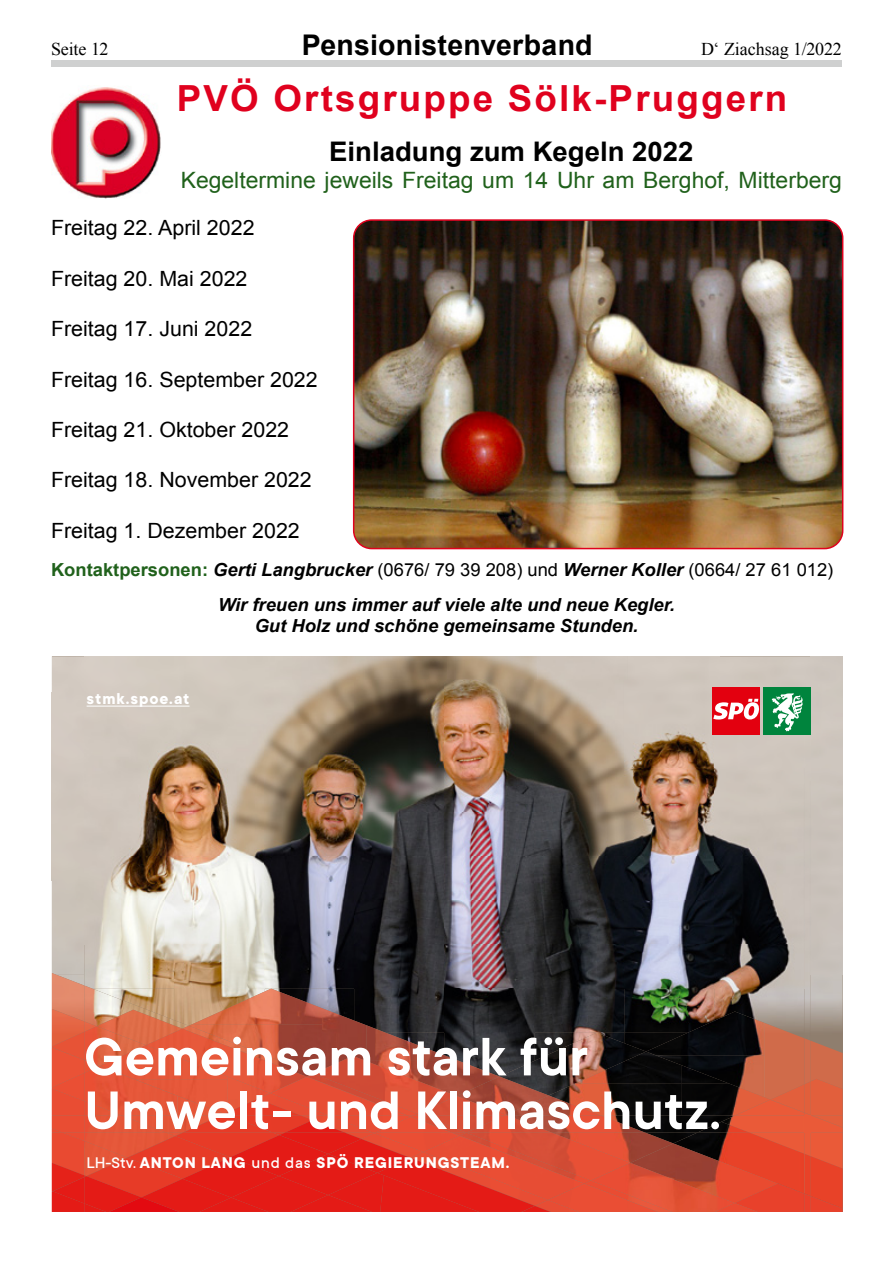
<style>
.page{position:relative;width:893px;height:1263px;background:#fff}
.page>*{position:absolute;margin:0;border:0;box-sizing:border-box;transform-origin:0 0}
.t1{font:600 59.55px/53.6px "TT Commons";color:#fff}
.t2{font:700 36px "Arial";letter-spacing:.06em;color:#e0011e}
.t3{font:700 28.5px "Arial";letter-spacing:.005em;color:#000}
.t4{font:700 27px "Arial";color:#000}
.t5{font:22.5px "Arial";color:#20611b}
.t6{font:21px "Arial";color:#000}
.t7{font:italic 700 18px/35.1px "Arial";color:#000;text-align:center}
.t8{font:18px "Times New Roman";letter-spacing:-.01em;color:#000}
.t9{font:700 17.25px "TT Commons";letter-spacing:.055em;color:#fff}
.t10{font:700 17.1px "TT Commons";letter-spacing:.05em;color:#fff}
.s1{font-style:normal;color:#20611b}
.s2{font-weight:400;font-style:normal}
.s3{font-weight:500}
</style>
<div class="page">
<div style="left:51px;top:61px;width:791px;height:6px;background:#cfd0d0"></div>
<img style="left:810px;top:656px;width:33px;height:384px">
<img style="left:52px;top:973px;width:32px;height:36px">
<img style="left:52px;top:1009px;width:32px;height:23px">
<img style="left:810px;top:1040px;width:33px;height:39px">
<img style="left:810px;top:1079px;width:33px;height:36px">
<img style="left:810px;top:1115px;width:33px;height:17px">
<img style="left:84px;top:656px;width:635px;height:24px">
<img style="left:804px;top:734px;width:6px;height:304px">
<img style="left:804px;top:1038px;width:6px;height:43px">
<img style="left:804px;top:1081px;width:6px;height:51px">
<svg style="left:804px;top:1112px;width:8px;height:4px"></svg>
<img style="left:84px;top:680px;width:720px;height:308px">
<img style="left:322px;top:988px;width:32px;height:20px">
<img style="left:354px;top:988px;width:450px;height:44px">
<img style="left:457px;top:1032px;width:77px;height:28px">
<img style="left:534px;top:1032px;width:39px;height:11px">
<img style="left:84px;top:985px;width:105px;height:41px">
<svg style="left:84px;top:1021px;width:13px;height:5px"></svg>
<img style="left:646px;top:1011px;width:119px;height:44px">
<img style="left:765px;top:1023px;width:39px;height:61px">
<img style="left:682px;top:1055px;width:83px;height:28px">
<img style="left:500px;top:1043px;width:73px;height:40px">
<img style="left:573px;top:1032px;width:73px;height:51px">
<img style="left:645px;top:1115px;width:53px;height:17px">
<img style="left:575px;top:1051px;width:107px;height:32px">
<img style="left:682px;top:1065px;width:47px;height:18px">
<img style="left:549px;top:1083px;width:221px;height:32px">
<img style="left:770px;top:1084px;width:34px;height:15px">
<img style="left:698px;top:1115px;width:23px;height:7px">
<img style="left:735px;top:1099px;width:69px;height:1px">
<img style="left:721px;top:1115px;width:83px;height:17px">
<img style="left:735px;top:1100px;width:69px;height:15px">
<img style="left:673px;top:1132px;width:131px;height:51px">
<img style="left:698px;top:1122px;width:51px;height:10px">
<img style="left:192px;top:988px;width:130px;height:36px">
<img style="left:322px;top:1008px;width:44px;height:48px">
<img style="left:189px;top:1024px;width:133px;height:32px">
<img style="left:366px;top:1025px;width:91px;height:35px">
<img style="left:385px;top:1060px;width:115px;height:16px">
<img style="left:182px;top:1026px;width:73px;height:3px">
<img style="left:266px;top:1051px;width:47px;height:23px">
<img style="left:457px;top:1076px;width:92px;height:19px">
<img style="left:630px;top:1132px;width:43px;height:11px">
<img style="left:551px;top:1115px;width:94px;height:17px">
<img style="left:422px;top:1095px;width:179px;height:20px">
<img style="left:630px;top:1143px;width:148px;height:40px">
<img style="left:735px;top:1183px;width:69px;height:29px">
<img style="left:52px;top:1032px;width:32px;height:15px">
<div style="left:52px;top:1047px;width:32px;height:81px;background:#e95235"></div>
<img style="left:97px;top:1010px;width:85px;height:19px">
<img style="left:84px;top:1026px;width:62px;height:34px">
<img style="left:84px;top:1060px;width:16px;height:6px">
<img style="left:52px;top:1073px;width:32px;height:28px">
<img style="left:146px;top:1029px;width:120px;height:32px">
<img style="left:228px;top:1061px;width:79px;height:16px">
<img style="left:100px;top:1045px;width:128px;height:34px">
<img style="left:228px;top:1077px;width:42px;height:16px">
<img style="left:178px;top:1079px;width:50px;height:14px">
<img style="left:178px;top:1090px;width:46px;height:6px">
<img style="left:166px;top:1115px;width:17px;height:17px">
<div style="left:84px;top:1066px;width:94px;height:49px;background:#e55639"></div>
<img style="left:178px;top:1096px;width:46px;height:19px">
<img style="left:86px;top:1132px;width:89px;height:9px">
<img style="left:84px;top:1115px;width:82px;height:17px">
<img style="left:84px;top:1101px;width:38px;height:14px">
<img style="left:86px;top:1141px;width:41px;height:16px">
<img style="left:313px;top:1056px;width:72px;height:18px">
<img style="left:385px;top:1068px;width:72px;height:46px">
<img style="left:307px;top:1074px;width:110px;height:40px">
<img style="left:452px;top:1115px;width:99px;height:17px">
<img style="left:591px;top:1132px;width:39px;height:31px">
<img style="left:460px;top:1132px;width:131px;height:48px">
<img style="left:591px;top:1163px;width:144px;height:49px">
<img style="left:591px;top:1180px;width:81px;height:32px">
<img style="left:715px;top:1203px;width:43px;height:9px">
<svg style="left:408px;top:1114px;width:14px;height:1px"></svg>
<img style="left:270px;top:1076px;width:92px;height:1px">
<img style="left:407px;top:1098px;width:1px;height:17px">
<img style="left:224px;top:1093px;width:34px;height:6px">
<img style="left:127px;top:1136px;width:1px;height:21px">
<img style="left:372px;top:1115px;width:80px;height:17px">
<img style="left:460px;top:1135px;width:124px;height:1px">
<svg style="left:584px;top:1180px;width:7px;height:3px"></svg>
<img style="left:584px;top:1183px;width:74px;height:1px">
<img style="left:270px;top:1077px;width:92px;height:38px">
<img style="left:362px;top:1098px;width:45px;height:17px">
<img style="left:361px;top:1132px;width:13px;height:1px">
<img style="left:345px;top:1115px;width:27px;height:17px">
<img style="left:258px;top:1093px;width:71px;height:22px">
<img style="left:374px;top:1132px;width:86px;height:4px">
<img style="left:376px;top:1117px;width:75px;height:15px">
<img style="left:361px;top:1133px;width:62px;height:19px">
<img style="left:423px;top:1136px;width:161px;height:47px">
<img style="left:411px;top:1152px;width:137px;height:48px">
<img style="left:548px;top:1183px;width:36px;height:1px">
<img style="left:548px;top:1184px;width:110px;height:28px">
<img style="left:548px;top:1200px;width:31px;height:12px">
<img style="left:273px;top:1115px;width:72px;height:17px">
<img style="left:224px;top:1099px;width:77px;height:16px">
<img style="left:272px;top:1115px;width:1px;height:17px">
<img style="left:175px;top:1132px;width:104px;height:4px">
<img style="left:183px;top:1115px;width:89px;height:17px">
<img style="left:128px;top:1136px;width:102px;height:21px">
<img style="left:86px;top:1157px;width:144px;height:22px">
<img style="left:410px;top:1139px;width:1px;height:19px">
<svg style="left:535px;top:1200px;width:13px;height:6px"></svg>
<img style="left:86px;top:1176px;width:55px;height:36px">
<img style="left:86px;top:1203px;width:20px;height:9px">
<img style="left:279px;top:1132px;width:82px;height:7px">
<img style="left:285px;top:1120px;width:59px;height:12px">
<img style="left:230px;top:1135px;width:98px;height:77px">
<img style="left:141px;top:1179px;width:90px;height:33px">
<img style="left:328px;top:1139px;width:82px;height:19px">
<div style="left:279px;top:1154px;width:98px;height:41px;background:#e41b16"></div>
<img style="left:199px;top:1197px;width:70px;height:15px">
<img style="left:377px;top:1158px;width:158px;height:54px">
<div style="left:384px;top:1175px;width:95px;height:37px;background:#e41b16"></div>
<img style="left:328px;top:1173px;width:56px;height:39px">
<img style="left:291px;top:1195px;width:81px;height:17px">
<img style="left:522px;top:1206px;width:29px;height:6px">
<img style="left:109px;top:1197px;width:70px;height:15px">
<hr style="left:87px;top:706px;width:103px;height:1px;background:#fff">
<div style="left:713px;top:687px;width:47px;height:47px;background:#e3000f"></div>
<svg style="left:713px;top:699px;width:46px;height:20px"></svg>
<div style="left:763px;top:687px;width:47px;height:47px;background:#00843d"></div>
<svg style="left:772px;top:693px;width:31px;height:38px"></svg>
<svg style="left:52px;top:1128px;width:34px;height:84px;background:#e43525"></svg>
<svg style="left:804px;top:1132px;width:39px;height:80px;background:#e64b2f"></svg>
<img style="left:51px;top:87px;width:110px;height:111px">
<img style="left:354px;top:222px;width:489px;height:327px">
<div style="left:353px;top:219px;width:490px;height:330px;border:2px solid #e0011e;border-radius:18px"></div>
<p class="t8" style="left:51px;top:37px;width:59px">Seite 12</p>
<h3 class="t3" style="left:302px;top:26px;width:292px">Pensionistenverband</h3>
<p class="t8" style="left:701px;top:37px;width:142px">D‘ Ziachsag 1/2022</p>
<h2 class="t2" style="left:177px;top:75px;width:612px">PVÖ Ortsgruppe Sölk-Pruggern</h2>
<h3 class="t4" style="left:329px;top:134px;width:366px">Einladung zum Kegeln 2022</h3>
<p class="t5" style="left:181px;top:166px;width:663px">Kegeltermine jeweils Freitag um 14 Uhr am Berghof, Mitterberg</p>
<p class="t6" style="left:51px;top:214px;width:205px">Freitag 22. April 2022</p>
<p class="t6" style="left:51px;top:265px;width:198px">Freitag 20. Mai 2022</p>
<p class="t6" style="left:51px;top:315px;width:203px">Freitag 17. Juni 2022</p>
<p class="t6" style="left:51px;top:365px;width:268px">Freitag 16. September 2022</p>
<p class="t6" style="left:51px;top:416px;width:240px">Freitag 21. Oktober 2022</p>
<p class="t6" style="left:51px;top:466px;width:262px">Freitag 18. November 2022</p>
<p class="t6" style="left:51px;top:517px;width:250px">Freitag 1. Dezember 2022</p>
<p class="t7" style="left:51px;top:552px;width:784px"><span class="s1">Kontaktpersonen:</span> Gerti Langbrucker <span class="s2">(0676/ 79 39 208) und</span> Werner Koller <span class="s2">(0664/ 27 61 012)<br></span>Wir freuen uns immer auf viele alte und neue Kegler.</p>
<p class="t7" style="left:255px;top:609px;width:385px">Gut Holz und schöne gemeinsame Stunden.</p>
<p class="t9" style="left:87px;top:689px;width:104px">stmk.spoe.at</p>
<h1 class="t1" style="left:84px;top:1031px;width:638px">Gemeinsam stark für<br>Umwelt- und Klimaschutz.</h1>
<p class="t10" style="left:87px;top:1153px;width:424px"><span class="s3">LH-Stv.</span> ANTON LANG <span class="s3">und das</span> SPÖ REGIERUNGSTEAM.</p>
</div>
